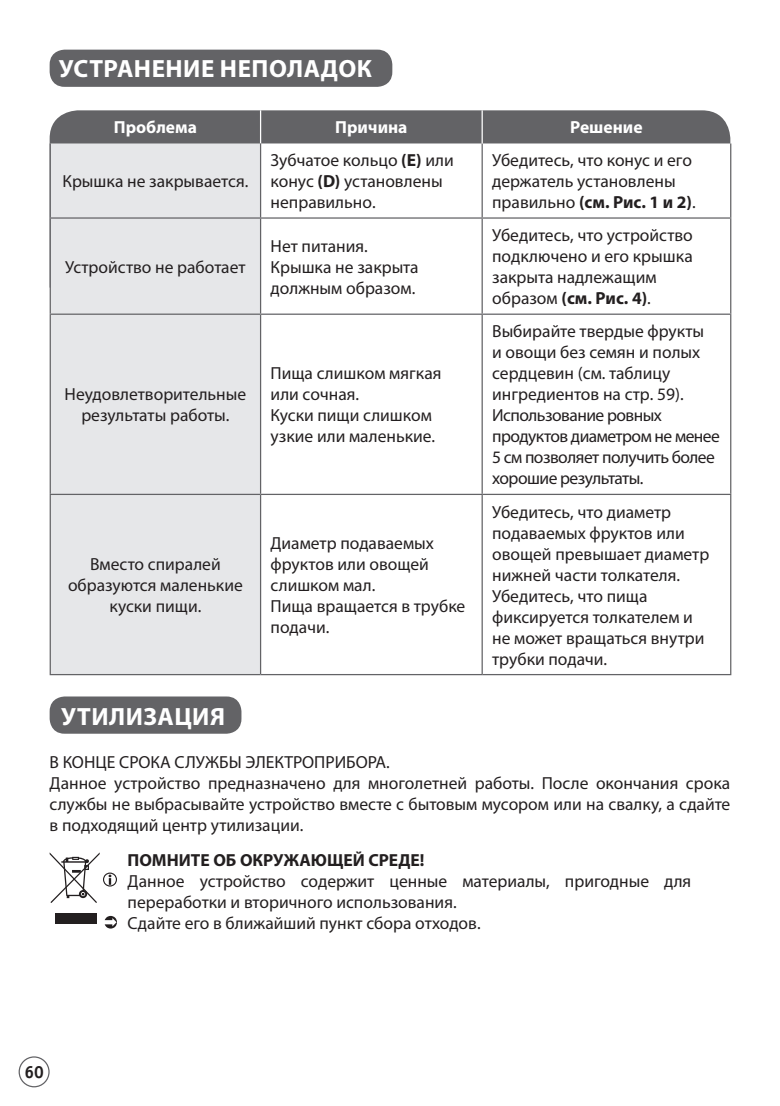
<style>
.page{position:relative;width:780px;height:1106px;background:#fff}
.page>*{position:absolute;margin:0;border:0;box-sizing:border-box;transform-origin:0 0}
.moulinex--heading1{font:700 25px "Myriad Pro";letter-spacing:.02em;color:#fff}
.tefal--table_body_le{font:17.5px/21px "Myriad Pro";color:#231f20}
.moulinex--body{font:17.5px/21px "Myriad Pro";color:#231f20}
.tefal--table_body_ce{font:17.5px/21px "Myriad Pro";color:#231f20;text-align:center}
.tefal--table_body_le-2{font:17.5px/21px "Myriad Pro";letter-spacing:-.03em;color:#231f20}
.moulinex--body-2{font:700 17.5px "Myriad Pro";color:#231f20}
.tefal--table_heading{font:700 17.5px "Myriad Pro";color:#fff}
.t1{font:700 17.5px "Officina Sans";color:#231f20}
.s1{font-weight:700}
</style>
<div class="page">
<div style="left:19px;top:1056px;width:31px;height:31px;border:1px solid #636366;border-radius:50%"></div>
<div style="left:50px;top:50px;width:342px;height:37px;background:#636366;border-radius:15px"></div>
<div style="left:50px;top:696px;width:191px;height:37px;background:#636366;border-radius:15px"></div>
<div style="left:55px;top:913px;width:42px;height:10px;background:#231f20"></div>
<svg style="left:50px;top:852px;width:67px;height:51px"></svg>
<svg style="left:105px;top:916px;width:12px;height:12px"></svg>
<div style="left:50px;top:110px;width:680px;height:33px;background:#636366"></div>
<div style="left:51px;top:143px;width:209px;height:531px;background:#e6e7e9"></div>
<svg style="left:261px;top:143px;width:469px;height:531px"></svg>
<hr style="left:481px;top:143px;width:2px;height:74px;background:#636366">
<hr style="left:482px;top:217px;width:249px;height:2px;background:#636366">
<hr style="left:482px;top:313px;width:249px;height:2px;background:#636366">
<hr style="left:481px;top:315px;width:2px;height:179px;background:#636366">
<hr style="left:260px;top:494px;width:222px;height:1px;background:#636366">
<hr style="left:482px;top:494px;width:249px;height:1px;background:#636366">
<hr style="left:481px;top:495px;width:2px;height:179px;background:#636366">
<hr style="left:260px;top:674px;width:222px;height:1px;background:#636366">
<hr style="left:482px;top:674px;width:249px;height:1px;background:#636366">
<hr style="left:730px;top:143px;width:1px;height:74px;background:#636366">
<hr style="left:730px;top:219px;width:1px;height:94px;background:#636366">
<hr style="left:730px;top:315px;width:1px;height:179px;background:#636366">
<hr style="left:730px;top:495px;width:1px;height:179px;background:#636366">
<hr style="left:260px;top:217px;width:222px;height:2px;background:#636366">
<hr style="left:481px;top:219px;width:2px;height:94px;background:#636366">
<hr style="left:260px;top:313px;width:222px;height:2px;background:#636366">
<hr style="left:260px;top:110px;width:1px;height:33px;background:#fff">
<hr style="left:481px;top:110px;width:2px;height:33px;background:#fff">
<hr style="left:50px;top:143px;width:1px;height:74px;background:#636366">
<hr style="left:50px;top:219px;width:1px;height:94px;background:#636366">
<hr style="left:50px;top:315px;width:1px;height:179px;background:#636366">
<hr style="left:50px;top:495px;width:1px;height:179px;background:#636366">
<hr style="left:260px;top:143px;width:1px;height:74px;background:#636366">
<hr style="left:260px;top:219px;width:1px;height:94px;background:#636366">
<hr style="left:260px;top:315px;width:1px;height:179px;background:#636366">
<hr style="left:260px;top:495px;width:1px;height:179px;background:#636366">
<hr style="left:50px;top:217px;width:210px;height:2px;background:#636366">
<hr style="left:50px;top:313px;width:210px;height:2px;background:#636366">
<hr style="left:50px;top:494px;width:210px;height:1px;background:#636366">
<hr style="left:50px;top:674px;width:210px;height:1px;background:#636366">
<p class="moulinex--heading1" style="left:59px;top:52px;width:315px">УСТРАНЕНИЕ НЕПОЛАДОК</p>
<p class="tefal--table_heading" style="left:114px;top:116px;width:85px">Проблема</p>
<p class="tefal--table_heading" style="left:335px;top:116px;width:74px">Причина</p>
<p class="tefal--table_heading" style="left:570px;top:116px;width:74px">Решение</p>
<p class="tefal--table_body_ce" style="left:62px;top:170px;width:187px">Крышка не закрывается.</p>
<p class="tefal--table_body_le" style="left:270px;top:149px;width:185px">Зубчатое кольцо <span class="s1">(E)</span> или конус <span class="s1">(D)</span> установлены неправильно.</p>
<p class="tefal--table_body_le" style="left:492px;top:149px;width:205px">Убедитесь, что конус и его держатель установлены правильно <span class="s1">(см. Рис. 1 и 2)</span>.</p>
<p class="tefal--table_body_ce" style="left:65px;top:256px;width:182px">Устройство не работает</p>
<p class="tefal--table_body_le" style="left:270px;top:235px;width:99px">Нет питания.</p>
<p class="tefal--table_body_le" style="left:270px;top:256px;width:150px">Крышка не закрыта должным образом.</p>
<p class="tefal--table_body_ce" style="left:65px;top:384px;width:183px">Неудовлетворительные результаты работы.</p>
<p class="tefal--table_body_le" style="left:270px;top:363px;width:172px">Пища слишком мягкая или сочная.</p>
<p class="tefal--table_body_le" style="left:270px;top:405px;width:166px">Куски пищи слишком узкие или маленькие.</p>
<p class="tefal--table_body_ce" style="left:68px;top:553px;width:176px">Вместо спиралей образуются маленькие куски пищи.</p>
<p class="tefal--table_body_le" style="left:270px;top:532px;width:165px">Диаметр подаваемых фруктов или овощей слишком мал.</p>
<p class="tefal--table_body_le" style="left:270px;top:595px;width:196px">Пища вращается в трубке подачи.</p>
<p class="moulinex--heading1" style="left:61px;top:700px;width:165px">УТИЛИЗАЦИЯ</p>
<p class="tefal--table_body_le" style="left:492px;top:224px;width:202px">Убедитесь, что устройство подключено и его крышка закрыта надлежащим образом <span class="s1">(см. Рис. 4)</span>.</p>
<p class="tefal--table_body_le" style="left:492px;top:321px;width:213px">Выбирайте твердые фрукты и овощи без семян и полых сердцевин (см. таблицу ингредиентов на стр. 59).</p>
<p class="tefal--table_body_le-2" style="left:492px;top:405px;width:229px">Использование ровных продуктов диаметром не менее<br>5 см позволяет получить более хорошие результаты.</p>
<p class="tefal--table_body_le" style="left:492px;top:501px;width:219px">Убедитесь, что диаметр подаваемых фруктов или овощей превышает диаметр нижней части толкателя.</p>
<p class="tefal--table_body_le" style="left:492px;top:585px;width:214px">Убедитесь, что пища фиксируется толкателем и не может вращаться внутри трубки подачи.</p>
<p class="moulinex--body" style="left:50px;top:751px;width:342px">В КОНЦЕ СРОКА СЛУЖБЫ ЭЛЕКТРОПРИБОРА.</p>
<p class="moulinex--body" style="left:50px;top:772px;width:682px;text-align:justify">Данное устройство предназначено для многолетней работы. После окончания срока службы не выбрасывайте устройство вместе с бытовым мусором или на свалку, а сдайте в подходящий центр утилизации.</p>
<p class="t1" style="left:24px;top:1061px;width:21px">60</p>
<p class="moulinex--body-2" style="left:128px;top:848px;width:298px">ПОМНИТЕ ОБ ОКРУЖАЮЩЕЙ СРЕДЕ!</p>
<p class="moulinex--body" style="left:128px;top:870px;width:565px">Данное устройство содержит ценные материалы, пригодные для переработки и вторичного использования.</p>
<p class="moulinex--body" style="left:128px;top:912px;width:354px">Сдайте его в ближайший пункт сбора отходов.</p>
</div>
